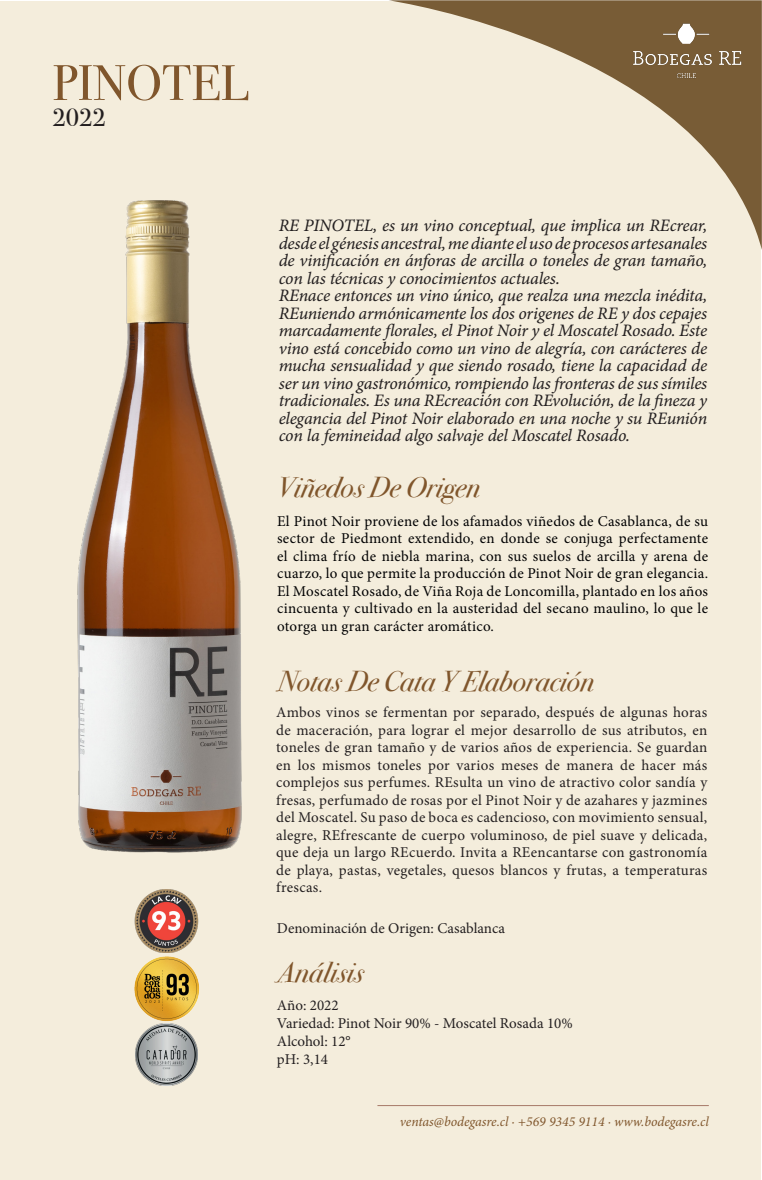
<style>
.page{position:relative;width:762px;height:1180px;background:#fff}
.page>*{position:absolute;margin:0;border:0;box-sizing:border-box;transform-origin:0 0}
.t1{font:50px "Bodoni Svty Two ITCTT";color:#80562c}
.SUTITULO{font:italic 28.75px "Bodoni Svty Two ITCTT";color:#80562c}
.t2{font:25px "Bodoni Svty Two ITCTT";color:#231f20}
.HISTORIA{font:17.5px/17.5px "Minion Pro It Capt";letter-spacing:-.015em;color:#231f20;text-align:justify}
.GENERAL{font:15px/17.5px "Minion Pro";color:#231f20;text-align:justify}
.GENERAL-2{font:15px/17.5px "Minion Pro";letter-spacing:.02em;color:#000001;text-align:justify}
.t3{font:italic 13.75px "Minion Pro";letter-spacing:-.005em;color:#80562c}
</style>
<div class="page">
<hr style="left:761px;top:1px;width:1px;height:1178px;background:#f4eddc">
<div style="left:0;top:1px;width:761px;height:1179px;background:#f4eddc"></div>
<svg style="left:389px;top:0;width:373px;height:250px"></svg>
<img style="left:629px;top:19px;width:116px;height:62px">
<hr style="left:377px;top:1105px;width:332px;height:1px;background:#a67968">
<img style="left:77px;top:200px;width:165px;height:653px">
<img style="left:136px;top:1023px;width:61px;height:62px">
<img style="left:134px;top:889px;width:65px;height:64px">
<img style="left:134px;top:956px;width:65px;height:66px">
<p class="t1" style="left:52px;top:42px;width:198px">PINOTEL</p>
<p class="t2" style="left:52px;top:97px;width:55px">2022</p>
<p class="HISTORIA" style="left:279px;top:217px;width:430px">RE PINOTEL, es un vino conceptual, que implica un REcrear, desde el génesis ancestral, me diante el uso de procesos artesanales de vinificación en ánforas de arcilla o toneles de gran tamaño, con las técnicas y conocimientos actuales.</p>
<p class="HISTORIA" style="left:279px;top:287px;width:430px">REnace entonces un vino único, que realza una mezcla inédita, REuniendo armónicamente los dos origenes de RE y dos cepajes marcadamente florales, el Pinot Noir y el Moscatel Rosado. Este vino está concebido como un vino de alegría, con carácteres de mucha sensualidad y que siendo rosado, tiene la capacidad de ser un vino gastronómico, rompiendo las fronteras de sus símiles tradicionales. Es una REcreación con REvolución, de la fineza y elegancia del Pinot Noir elaborado en una noche y su REunión con la femineidad algo salvaje del Moscatel Rosado.</p>
<p class="SUTITULO" style="left:277px;top:462px;width:205px">Viñedos De Origen</p>
<p class="GENERAL-2" style="left:277px;top:512px;width:433px">El Pinot Noir proviene de los afamados viñedos de Casablanca, de su sector de Piedmont extendido, en donde se conjuga perfectamente el clima frío de niebla marina, con sus suelos de arcilla y arena de cuarzo, lo que permite la producción de Pinot Noir de gran elegancia.</p>
<p class="GENERAL-2" style="left:277px;top:582px;width:432px">El Moscatel Rosado, de Viña Roja de Loncomilla, plantado en los años cincuenta y cultivado en la austeridad del secano maulino, lo que le otorga un gran carácter aromático.</p>
<p class="SUTITULO" style="left:277px;top:656px;width:318px">Notas De Cata Y Elaboración</p>
<p class="GENERAL" style="left:276px;top:704px;width:433px">Ambos vinos se fermentan por separado, después de algunas horas de maceración, para lograr el mejor desarrollo de sus atributos, en toneles de gran tamaño y de varios años de experiencia. Se guardan en los mismos toneles por varios meses de manera de hacer más complejos sus perfumes. REsulta un vino de atractivo color sandía y fresas, perfumado de rosas por el Pinot Noir y de azahares y jazmines del Moscatel. Su paso de boca es cadencioso, con movimiento sensual, alegre, REfrescante de cuerpo voluminoso, de piel suave y delicada, que deja un largo REcuerdo. Invita a REencantarse con gastronomía de playa, pastas, vegetales, quesos blancos y frutas, a temperaturas frescas.</p>
<p class="GENERAL" style="left:277px;top:920px;width:230px">Denominación de Origen: Casablanca</p>
<p class="SUTITULO" style="left:277px;top:948px;width:88px">Análisis</p>
<p class="GENERAL" style="left:277px;top:997px;width:63px">Año: 2022</p>
<p class="GENERAL" style="left:277px;top:1015px;width:297px">Variedad: Pinot Noir 90% - Moscatel Rosada 10%</p>
<p class="GENERAL" style="left:277px;top:1033px;width:75px">Alcohol: 12°</p>
<p class="GENERAL" style="left:277px;top:1051px;width:53px">pH: 3,14</p>
<p class="t3" style="left:400px;top:1112px;width:310px">ventas@bodegasre.cl · +569 9345 9114 · www.bodegasre.cl</p>
</div>
